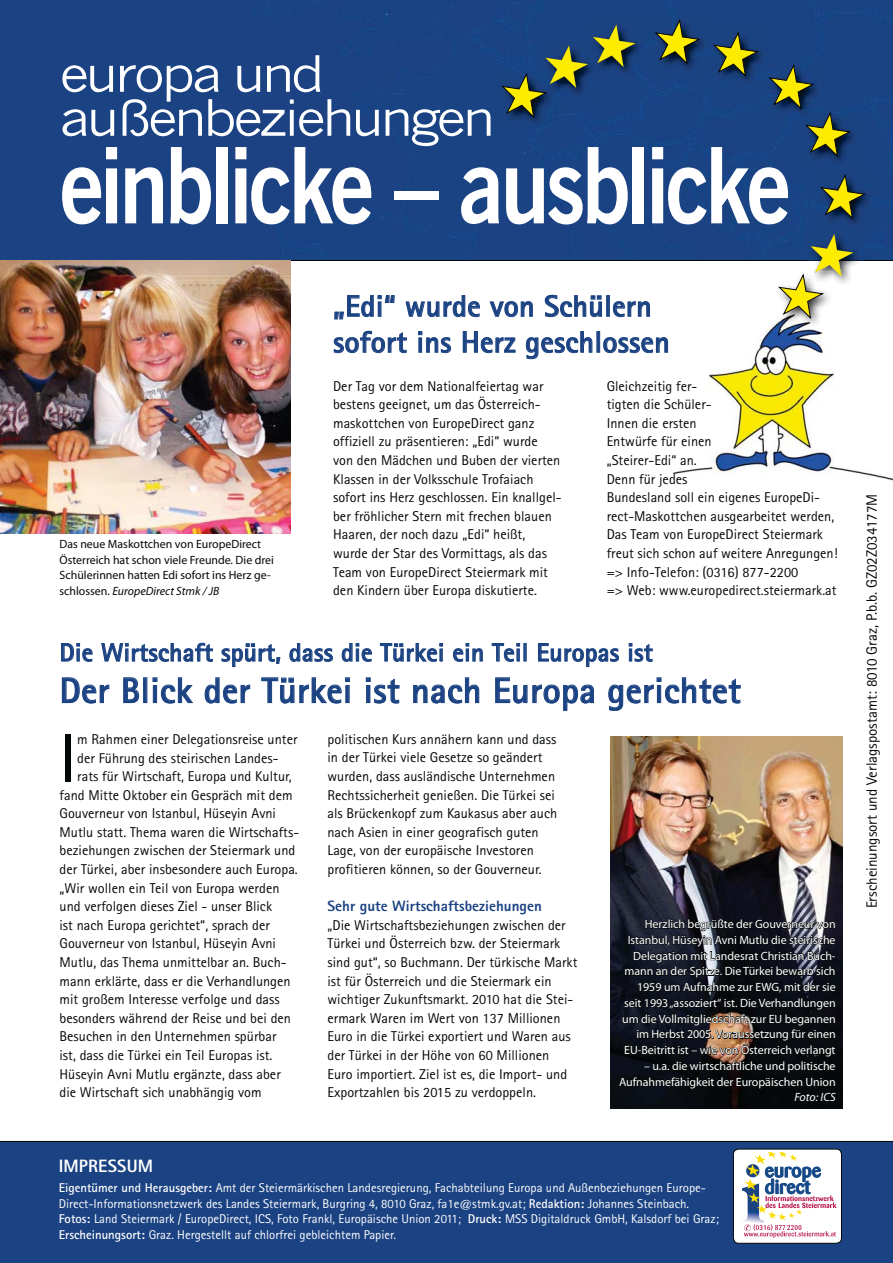
<style>
.page{position:relative;width:893px;height:1263px;background:#fff}
.page>*{position:absolute;margin:0;border:0;box-sizing:border-box;transform-origin:0 0}
.t1{font:700 105px "News Gothic BT";letter-spacing:-.04em;color:#fff;scale:.85 1}
.t2{font:68.1px "Agfa Rotis Sans Serif";color:#030806}
.t3{font:49.5px/44px "News Gothic";letter-spacing:-.06em;color:#fff;scale:1.1 1}
.t4{font:700 36px "Agfa Rotis Sans Serif";letter-spacing:.01em;color:#1b4282}
.t5{font:700 30px/36px "Agfa Rotis Sans Serif";letter-spacing:.01em;color:#1b4282}
.t6{font:700 25.5px "Agfa Rotis Sans Serif";letter-spacing:.01em;color:#1b4282}
.t7{font:800 17.85px "Agfa Rotis Sans Serif";letter-spacing:.01em;color:#fff}
.t8{font:15px "Agfa Rotis Sans Serif";color:#030806}
.t9{font:800 15px "Agfa Rotis Sans Serif";color:#1b4282}
.t10{font:14.25px/18.6px "Agfa Rotis Sans Serif";color:#030806}
.t11{font:12.75px/15.8px "Agfa Rotis Sans Serif";color:#fff}
.t12{font:12px/15.8px "Myriad Pro";letter-spacing:-.005em;color:#fff;text-align:right}
.t13{font:12px/15.8px "Myriad Pro";color:#030806}
.t14{font:italic 12px "Myriad Pro";color:#fff}
.s1{font-style:italic}
.s2{font-weight:700}
</style>
<div class="page">
<img style="left:673px;top:323px;width:219px;height:158px">
<div style="left:0;top:1141px;width:892px;height:122px;background:#1b4282"></div>
<div style="left:0;top:0;width:892px;height:261px;background:#1b4282"></div>
<img style="left:230px;top:8px;width:662px;height:253px">
<hr style="left:0;top:1141px;width:892px;height:1px;background:#030806">
<hr style="left:0;top:261px;width:892px;height:1px;background:#030806">
<img style="left:807px;top:231px;width:56px;height:34px">
<img style="left:776px;top:286px;width:56px;height:42px">
<svg style="left:779px;top:234px;width:74px;height:84px"></svg>
<img style="left:818px;top:172px;width:56px;height:57px">
<svg style="left:821px;top:175px;width:43px;height:43px"></svg>
<img style="left:803px;top:110px;width:56px;height:57px">
<img style="left:711px;top:30px;width:56px;height:56px">
<svg style="left:766px;top:62px;width:83px;height:94px"></svg>
<svg style="left:714px;top:33px;width:43px;height:43px"></svg>
<img style="left:652px;top:17px;width:57px;height:57px">
<svg style="left:655px;top:20px;width:44px;height:44px"></svg>
<img style="left:589px;top:21px;width:57px;height:57px">
<img style="left:499px;top:71px;width:57px;height:57px">
<svg style="left:502px;top:24px;width:133px;height:93px"></svg>
<img style="left:0;top:261px;width:290px;height:273px">
<svg style="left:334px;top:295px;width:61px;height:25px"></svg>
<svg style="left:405px;top:295px;width:75px;height:23px"></svg>
<svg style="left:489px;top:301px;width:44px;height:16px"></svg>
<svg style="left:544px;top:295px;width:106px;height:22px"></svg>
<svg style="left:333px;top:331px;width:118px;height:22px"></svg>
<svg style="left:462px;top:331px;width:53px;height:22px"></svg>
<svg style="left:525px;top:331px;width:143px;height:28px"></svg>
<div style="left:733px;top:1149px;width:108px;height:94px;background:#fff;border-radius:5px"></div>
<div style="left:733px;top:1149px;width:108px;height:94px;border:1px solid #030806;border-radius:5px"></div>
<svg style="left:742px;top:1152px;width:94px;height:86px"></svg>
<svg style="left:61px;top:643px;width:32px;height:19px"></svg>
<svg style="left:101px;top:643px;width:112px;height:19px"></svg>
<svg style="left:221px;top:643px;width:59px;height:24px"></svg>
<svg style="left:289px;top:643px;width:44px;height:19px"></svg>
<svg style="left:341px;top:643px;width:31px;height:19px"></svg>
<svg style="left:380px;top:643px;width:63px;height:19px"></svg>
<svg style="left:453px;top:643px;width:30px;height:19px"></svg>
<svg style="left:491px;top:643px;width:36px;height:19px"></svg>
<svg style="left:538px;top:643px;width:115px;height:24px"></svg>
<svg style="left:62px;top:677px;width:47px;height:27px"></svg>
<svg style="left:123px;top:677px;width:70px;height:27px"></svg>
<svg style="left:204px;top:677px;width:46px;height:27px"></svg>
<svg style="left:261px;top:677px;width:138px;height:27px"></svg>
<svg style="left:413px;top:677px;width:66px;height:27px"></svg>
<svg style="left:495px;top:677px;width:99px;height:34px"></svg>
<svg style="left:608px;top:677px;width:132px;height:34px"></svg>
<img style="left:611px;top:736px;width:231px;height:372px">
<svg style="left:618px;top:919px;width:217px;height:170px;background:#16181c"></svg>
<h3 class="t3" style="left:60px;top:57px;width:397px">europa und außenbeziehungen</h3>
<h1 class="t1" style="left:60px;top:149px;width:861px">einblicke – ausblicke</h1>
<p class="t13" style="left:60px;top:537px;width:216px">Das neue Maskottchen von EuropeDirect Österreich hat schon viele Freunde. Die drei Schülerinnen hatten Edi sofort ins Herz ge&shy;schlossen. <span class="s1">EuropeDirect Stmk / JB</span></p>
<h3 class="t5" style="left:333px;top:291px;width:338px">„Edi“ wurde von Schülern sofort ins Herz geschlossen</h3>
<p class="t10" style="left:333px;top:378px;width:230px">Der Tag vor dem Nationalfeiertag war bestens geeignet, um das Österreich&shy;maskottchen von EuropeDirect ganz offiziell zu präsentieren: „Edi“ wurde<br>von den Mädchen und Buben der vierten Klassen in der Volksschule Trofaiach sofort ins Herz geschlossen. Ein knallgel&shy;ber fröhlicher Stern mit frechen blauen Haaren, der noch dazu „Edi“ heißt, wurde der Star des Vormittags, als das Team von EuropeDirect Steiermark mit den Kindern über Europa diskutierte.</p>
<p class="t10" style="left:606px;top:378px;width:232px">Gleichzeitig fer-<br>tigten die Schüler-<br>Innen die ersten<br>Entwürfe für einen<br>„Steirer-Edi“ an.<br>Denn für jedes<br>Bundesland soll ein eigenes EuropeDi&shy;rect-Maskottchen ausgearbeitet werden,<br>Das Team von EuropeDirect Steiermark freut sich schon auf weitere Anregungen! =&gt; Info-Telefon: (0316) 877-2200<br>=&gt; Web: www.europedirect.steiermark.at</p>
<h3 class="t6" style="left:60px;top:644px;width:595px">Die Wirtschaft spürt, dass die Türkei ein Teil Europas ist</h3>
<h3 class="t4" style="left:60px;top:678px;width:683px">Der Blick der Türkei ist nach Europa gerichtet</h3>
<h2 class="t2" style="left:60px;top:734px;width:19px">I</h2>
<p class="t10" style="left:77px;top:731px;width:222px">m Rahmen einer Delegationsreise unter</p>
<p class="t10" style="left:327px;top:731px;width:231px">politischen Kurs annähern kann und dass in der Türkei viele Gesetze so geändert wurden, dass ausländische Unternehmen Rechtssicherheit genießen. Die Türkei sei als Brückenkopf zum Kaukasus aber auch nach Asien in einer geografisch guten Lage, von der europäische Investoren profitieren können, so der Gouverneur.</p>
<p class="t9" style="left:327px;top:901px;width:216px">Sehr gute Wirtschaftsbeziehungen</p>
<p class="t10" style="left:327px;top:917px;width:251px">„Die Wirtschaftsbeziehungen zwischen der Türkei und Österreich bzw. der Steiermark sind gut“, so Buchmann. Der türkische Markt ist für Österreich und die Steiermark ein wichtiger Zukunftsmarkt. 2010 hat die Stei&shy;ermark Waren im Wert von 137 Millionen Euro in die Türkei exportiert und Waren aus der Türkei in der Höhe von 60 Millionen Euro importiert. Ziel ist es, die Import- und Exportzahlen bis 2015 zu verdoppeln.</p>
<p class="t12" style="left:622px;top:917px;width:215px">Herzlich begrüßte der Gouverneur von Istanbul, Hüseyin Avni Mutlu die steirische Delegation mit Landesrat Christian Buch&shy;mann an der Spitze. Die Türkei bewarb sich 1959 um Aufnahme zur EWG, mit der sie seit 1993 „assoziert“ ist. Die Verhandlungen um die Vollmitgliedschaft zur EU begannen im Herbst 2005. Voraussetzung für einen EU-Beitritt ist – wie von Österreich verlangt</p>
<p class="t10" style="left:77px;top:750px;width:203px">der Führung des steirischen Landes-</p>
<p class="t10" style="left:77px;top:768px;width:216px">rats für Wirtschaft, Europa und Kultur,</p>
<p class="t10" style="left:59px;top:787px;width:235px">fand Mitte Oktober ein Gespräch mit dem</p>
<p class="t10" style="left:59px;top:806px;width:218px">Gouverneur von Istanbul, Hüseyin Avni</p>
<p class="t10" style="left:59px;top:824px;width:241px">Mutlu statt. Thema waren die Wirtschafts-</p>
<p class="t10" style="left:59px;top:843px;width:237px">beziehungen zwischen der Steiermark und</p>
<p class="t10" style="left:59px;top:861px;width:240px">der Türkei, aber insbesondere auch Europa.</p>
<p class="t10" style="left:59px;top:880px;width:221px">„Wir wollen ein Teil von Europa werden</p>
<p class="t10" style="left:59px;top:898px;width:214px">und verfolgen dieses Ziel - unser Blick</p>
<p class="t10" style="left:59px;top:917px;width:212px">ist nach Europa gerichtet“, sprach der</p>
<p class="t10" style="left:59px;top:936px;width:218px">Gouverneur von Istanbul, Hüseyin Avni</p>
<p class="t10" style="left:59px;top:954px;width:229px">Mutlu, das Thema unmittelbar an. Buch-</p>
<p class="t10" style="left:59px;top:973px;width:233px">mann erklärte, dass er die Verhandlungen</p>
<p class="t10" style="left:59px;top:991px;width:222px">mit großem Interesse verfolge und dass</p>
<p class="t10" style="left:59px;top:1010px;width:233px">besonders während der Reise und bei den</p>
<p class="t10" style="left:59px;top:1029px;width:218px">Besuchen in den Unternehmen spürbar</p>
<p class="t10" style="left:59px;top:1047px;width:214px">ist, dass die Türkei ein Teil Europas ist.</p>
<p class="t10" style="left:59px;top:1066px;width:223px">Hüseyin Avni Mutlu ergänzte, dass aber</p>
<p class="t10" style="left:59px;top:1084px;width:204px">die Wirtschaft sich unabhängig vom</p>
<p class="t12" style="left:619px;top:1059px;width:218px">– u.a. die wirtschaftliche und politische<br>Aufnahmefähigkeit der Europäischen Union</p>
<p class="t14" style="left:794px;top:1090px;width:43px">Foto: ICS</p>
<p class="t7" style="left:59px;top:1159px;width:96px">IMPRESSUM</p>
<p class="t11" style="left:59px;top:1181px;width:661px"><span class="s2">Eigentümer und Herausgeber:</span> Amt der Steiermärkischen Landesregierung, Fachabteilung Europa und Außenbeziehungen Europe-Direct-Informationsnetzwerk des Landes Steiermark, Burgring 4, 8010 Graz, fa1e@stmk.gv.at; <span class="s2">Redaktion:</span> Johannes Steinbach.<br><span class="s2">Fotos:</span> Land Steiermark / EuropeDirect, ICS, Foto Frankl, Europäische Union 2011; <span class="s2">Druck:</span> MSS Digitaldruck GmbH, Kalsdorf bei Graz; <span class="s2">Erscheinungsort:</span> Graz. Hergestellt auf chlorfrei gebleichtem Papier.</p>
<p class="t8" style="left:866px;top:908px;width:416px;rotate:-90deg">Erscheinungsort und Verlagspostamt: 8010 Graz, P.b.b. GZ02Z034177M</p>
</div>
